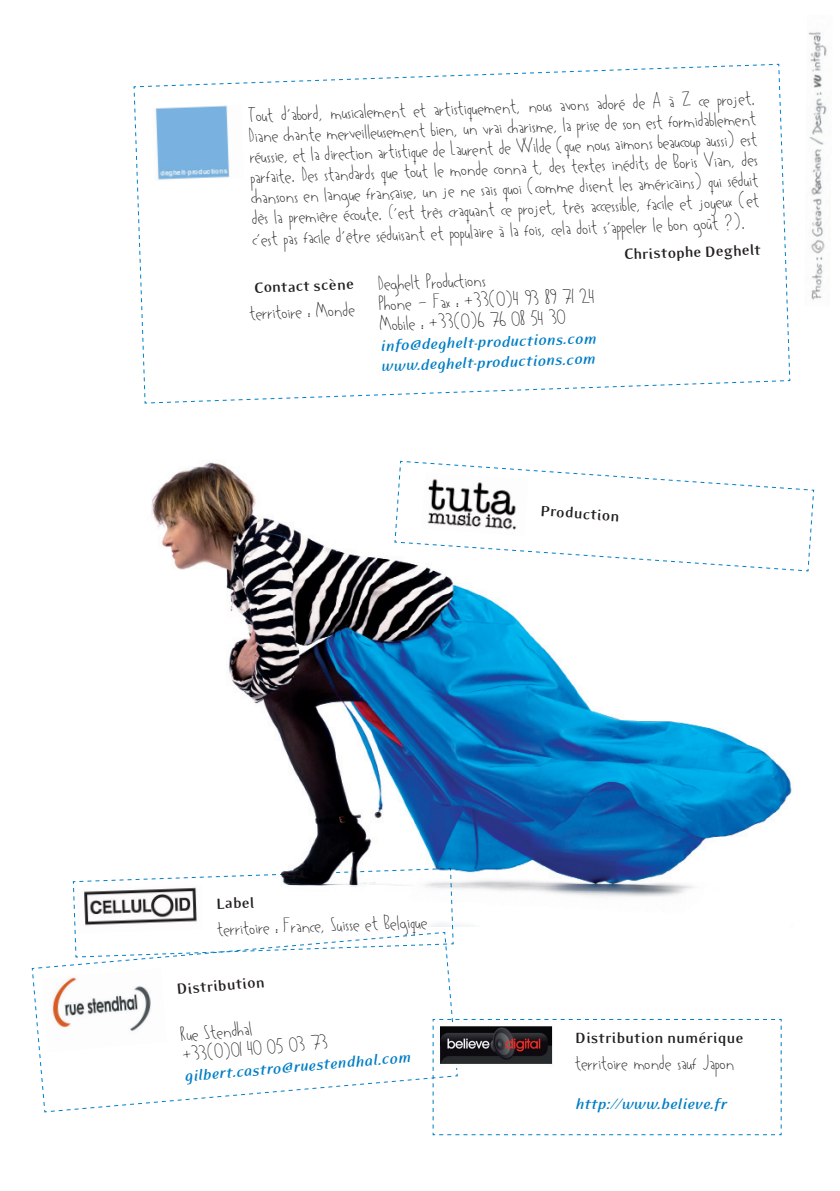
<style>
.page{position:relative;width:840px;height:1191px;background:#fff}
.page>*{position:absolute;margin:0;border:0;box-sizing:border-box;transform-origin:0 0}
.t1{font:17px/20.6px "Kowalski";color:#231f20}
.t2{font:italic 700 17px/20.4px "Eidetic Modern";letter-spacing:-.015em;color:#007ec5}
.t3{font:700 17px "Eidetic Modern";color:#231f20}
</style>
<div class="page">
<img style="left:151px;top:462px;width:641px;height:405px">
<svg style="left:393px;top:460px;width:421px;height:112px"></svg>
<img style="left:421px;top:473px;width:107px;height:63px">
<svg style="left:32px;top:867px;width:662px;height:246px"></svg>
<svg style="left:432px;top:1018px;width:349px;height:117px"></svg>
<img style="left:436px;top:1024px;width:124px;height:43px">
<svg style="left:133px;top:63px;width:657px;height:341px"></svg>
<img style="left:808px;top:32px;width:19px;height:268px">
<p class="t1" style="left:248px;top:106px;width:509px;text-align:justify;rotate:-2deg">Tout d’abord, musicalement et artistiquement, nous avons adoré de A à Z ce projet.<br>Diane chante merveilleusement bien, un vrai charisme, la prise de son est formidablement réussie, et la direction artistique de Laurent de Wilde (que nous aimons beaucoup aussi) est parfaite. Des standards que tout le monde connaît, des textes inédits de Boris Vian, des chansons en langue française, un je ne sais quoi (comme disent les américains) qui séduit dès la première écoute. C’est très craquant ce projet, très accessible, facile et joyeux (et c’est pas facile d’être séduisant et populaire à la fois, cela doit s’appeler le bon goût ?).</p>
<p class="t3" style="left:623px;top:245px;width:141px;rotate:-2deg">Christophe Deghelt</p>
<p class="t3" style="left:254px;top:279px;width:103px;rotate:-2deg">Contact scène</p>
<p class="t1" style="left:249px;top:304px;width:107px;rotate:-2deg">territoire : Monde</p>
<p class="t1" style="left:377px;top:275px;width:217px;rotate:-2deg">Deghelt Productions<br>Phone - Fax : +33(0)4 93 89 71 24<br>Mobile : +33(0)6 76 08 54 30</p>
<p class="t2" style="left:380px;top:335px;width:217px;rotate:-2deg">info@deghelt-productions.com www.deghelt-productions.com</p>
<p class="t3" style="left:540px;top:502px;width:83px;rotate:4deg">Production</p>
<p class="t3" style="left:216px;top:894px;width:40px;rotate:-2deg">Label</p>
<p class="t1" style="left:217px;top:919px;width:212px;rotate:-2deg">territoire : France, Suisse et Belgique</p>
<p class="t3" style="left:176px;top:980px;width:92px;rotate:-5deg">Distribution</p>
<p class="t1" style="left:180px;top:1026px;width:148px;rotate:-5deg">Rue Stendhal<br>+33(0)01 40 05 03 73</p>
<p class="t2" style="left:183px;top:1066px;width:229px;rotate:-5deg">gilbert.castro@ruestendhal.com</p>
<p class="t3" style="left:575px;top:1028px;width:170px">Distribution numérique</p>
<p class="t1" style="left:575px;top:1053px;width:160px">territoire monde sauf Japon</p>
<p class="t2" style="left:575px;top:1094px;width:153px">http://www.believe.fr</p>
</div>
